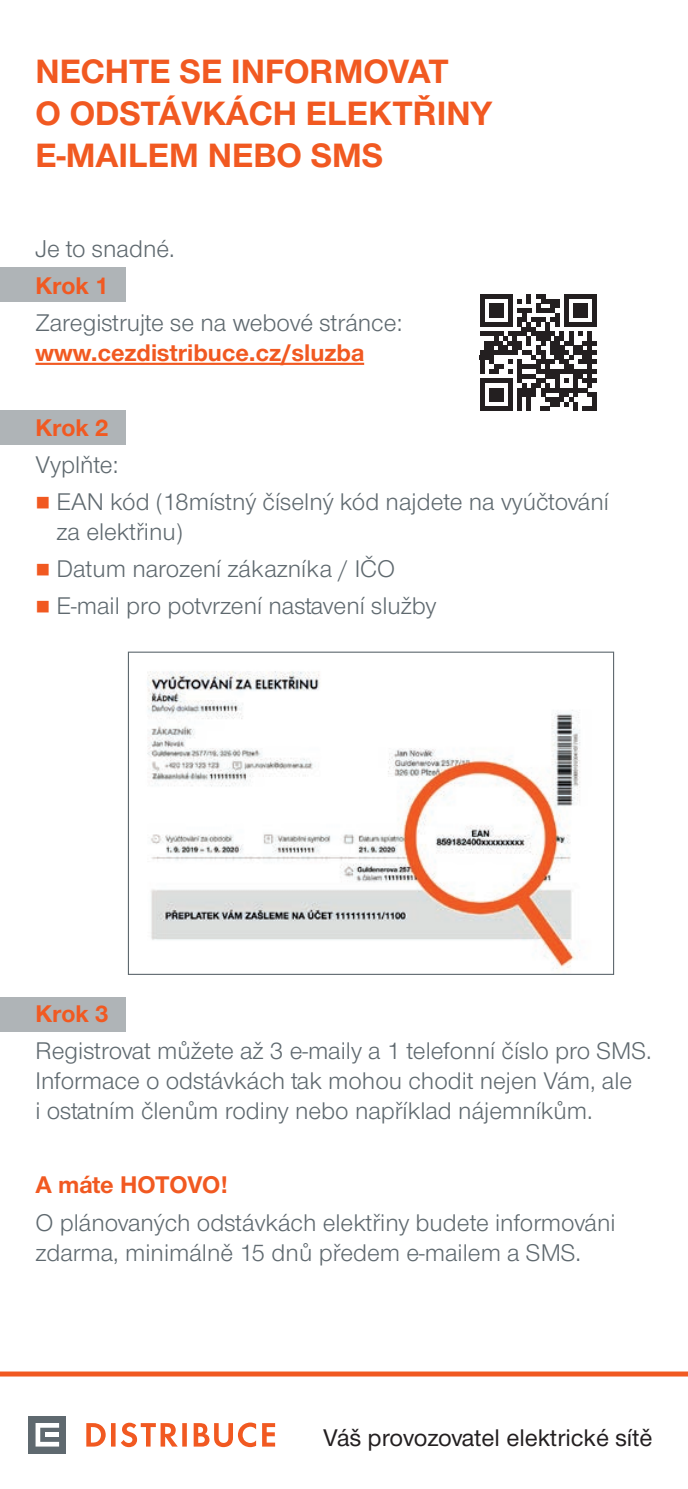
<style>
.page{position:relative;width:688px;height:1489px;background:#fff}
.page>*{position:absolute;margin:0;border:0;box-sizing:border-box;transform-origin:0 0}
.t1{font:700 35px/42px "Nimbus CEZ";color:#f15921}
.t2{font:25px/30px "Nimbus CEZ";color:#5f696f}
.t3{font:700 25px "Nimbus CEZ";color:#f15921}
.t4{font:500 25px "Nimbus CEZ";color:#231f20}
.s1{color:#f15921}
</style>
<div class="page">
<div style="left:0;top:268px;width:125px;height:34px;background:#afb4b7"></div>
<div style="left:0;top:411px;width:125px;height:34px;background:#afb4b7"></div>
<div style="left:0;top:997px;width:125px;height:34px;background:#afb4b7"></div>
<hr style="left:35px;top:363px;width:329px;height:2px;background:#f15921">
<svg style="left:479px;top:294px;width:117px;height:117px"></svg>
<div style="left:582px;top:406px;width:14px;height:5px;background:#231f20"></div>
<img style="left:147px;top:671px;width:433px;height:298px">
<div style="left:128px;top:651px;width:486px;height:323px;border:1px solid #5f696f"></div>
<div style="left:0;top:1371px;width:687px;height:5px;background:#f15921"></div>
<div style="left:28px;top:1415px;width:38px;height:38px;background:#5f696f"></div>
<svg style="left:36px;top:1423px;width:23px;height:23px"></svg>
<hr style="left:45px;top:1432px;width:14px;height:4px;background:#fff">
<svg style="left:86px;top:1422px;width:189px;height:24px"></svg>
<h1 class="t1" style="left:35px;top:50px;width:458px">NECHTE SE INFORMOVAT<br>O ODSTÁVKÁCH ELEKTŘINY<br>E-MAILEM NEBO SMS</h1>
<p class="t2" style="left:35px;top:234px;width:141px">Je to snadné.</p>
<p class="t3" style="left:35px;top:271px;width:75px">Krok 1</p>
<p class="t2" style="left:35px;top:308px;width:368px">Zaregistrujte se na webové stránce:</p>
<p class="t3" style="left:35px;top:338px;width:330px">www.cezdistribuce.cz/sluzba</p>
<p class="t3" style="left:35px;top:412px;width:75px">Krok 2</p>
<p class="t2" style="left:35px;top:449px;width:84px">Vyplňte:</p>
<p class="t2" style="left:57px;top:486px;width:553px;text-indent:-21px"><span class="s1">■</span> EAN kód (18místný číselný kód najdete na vyúčtování za elektřinu)</p>
<p class="t2" style="left:35px;top:553px;width:361px"><span class="s1">■</span> Datum narození zákazníka / IČO</p>
<p class="t2" style="left:35px;top:591px;width:402px"><span class="s1">■</span> E-mail pro potvrzení nastavení služby</p>
<p class="t3" style="left:35px;top:999px;width:75px">Krok 3</p>
<p class="t2" style="left:35px;top:1036px;width:617px">Registrovat můžete až 3 e-maily a 1 telefonní číslo pro SMS.<br>Informace o odstávkách tak mohou chodit nejen Vám, ale<br>i ostatním členům rodiny nebo například nájemníkům.</p>
<p class="t3" style="left:35px;top:1170px;width:194px">A máte HOTOVO!</p>
<p class="t2" style="left:35px;top:1207px;width:581px">O plánovaných odstávkách elektřiny budete informováni zdarma, minimálně 15 dnů předem e-mailem a SMS.</p>
<p class="t4" style="left:323px;top:1422px;width:330px">Váš provozovatel elektrické sítě</p>
</div>
